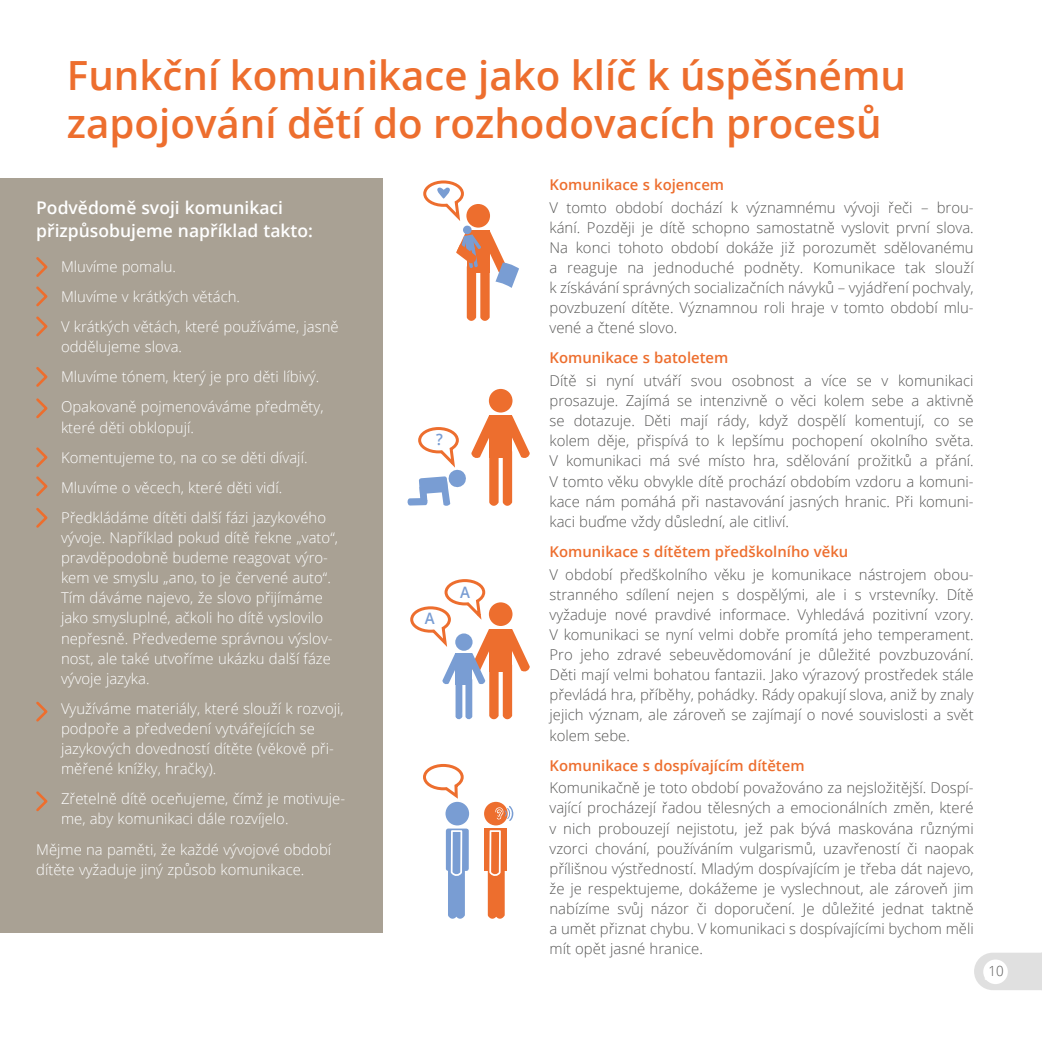
<style>
.page{position:relative;width:1042px;height:1042px;background:#fff}
.page>*{position:absolute;margin:0;border:0;box-sizing:border-box;transform-origin:0 0}
.t1{font:600 40.25px/47.2px "Open Sans";color:#ed6e2e}
.t2{font:600 17.5px/22.8px "Open Sans";color:#fff}
.t3{font:600 15.75px "Open Sans";color:#799dd3;scale:.95 1}
.t4{font:300 14.88px/20.1px "Open Sans";color:#575756;text-align:justify}
.t5{font:300 14.88px/20.1px "Open Sans";color:#fff}
.t6{font:600 14.88px "Open Sans";color:#ed6e2e}
.t7{font:300 14px "Open Sans";color:#575756;scale:.95 1}
.s1{font-weight:400;font-size:21px;color:#fff}
</style>
<div class="page">
<svg style="left:974px;top:952px;width:68px;height:38px;background:#e2e2e2"></svg>
<div style="left:983px;top:959px;width:25px;height:25px;background:#fff;border-radius:50%"></div>
<div style="left:0;top:179px;width:382px;height:754px;background:#a9a194"></div>
<svg style="left:36px;top:367px;width:12px;height:20px"></svg>
<svg style="left:36px;top:398px;width:12px;height:21px"></svg>
<svg style="left:36px;top:508px;width:12px;height:20px"></svg>
<svg style="left:36px;top:791px;width:12px;height:21px"></svg>
<svg style="left:36px;top:701px;width:12px;height:21px"></svg>
<svg style="left:36px;top:257px;width:12px;height:80px"></svg>
<svg style="left:36px;top:447px;width:12px;height:50px"></svg>
<div style="left:466px;top:204px;width:24px;height:24px;background:#ed6e2e;border-radius:50%"></div>
<div style="left:463px;top:225px;width:9px;height:9px;background:#799dd3;border-radius:4px"></div>
<svg style="left:423px;top:180px;width:41px;height:41px"></svg>
<svg style="left:456px;top:231px;width:63px;height:90px"></svg>
<div style="left:489px;top:389px;width:23px;height:23px;background:#ed6e2e;border-radius:50%"></div>
<svg style="left:407px;top:416px;width:123px;height:90px"></svg>
<svg style="left:410px;top:579px;width:120px;height:141px"></svg>
<svg style="left:423px;top:764px;width:41px;height:38px"></svg>
<div style="left:445px;top:802px;width:24px;height:23px;background:#799dd3;border-radius:50%"></div>
<div style="left:484px;top:802px;width:24px;height:23px;background:#ed6e2e;border-radius:50%"></div>
<div style="left:446px;top:828px;width:23px;height:43px;background:#799dd3;border-radius:2px"></div>
<div style="left:484px;top:828px;width:23px;height:43px;background:#ed6e2e"></div>
<svg style="left:448px;top:830px;width:17px;height:89px"></svg>
<svg style="left:488px;top:830px;width:17px;height:89px"></svg>
<svg style="left:495px;top:806px;width:18px;height:15px"></svg>
<h1 class="t1" style="left:67px;top:51px;width:840px">Funkční komunikace jako klíč k úspěšnému zapojování dětí do rozhodovacích procesů</h1>
<p class="t2" style="left:36px;top:196px;width:278px">Podvědomě svoji komunikaci přizpůsobujeme například takto:</p>
<p class="t5" style="left:61px;top:251px;width:279px;line-height:30.1px">Mluvíme pomalu.<br>Mluvíme v krátkých větách.<br>V krátkých větách, které používáme, jasně</p>
<p class="t5" style="left:61px;top:331px;width:264px;line-height:30.1px">oddělujeme slova.<br>Mluvíme tónem, který je pro děti líbivý.<br>Opakovaně pojmenováváme předměty,</p>
<p class="t5" style="left:61px;top:412px;width:266px;line-height:30.1px">které děti obklopují.<br>Komentujeme to, na co se děti dívají.<br>Mluvíme o věcech, které děti vidí.<br>Předkládáme dítěti další fázi jazykového</p>
<p class="t5" style="left:61px;top:527px;width:278px">vývoje. Například pokud dítě řekne „vato“, pravděpodobně budeme reagovat výro&shy;kem ve smyslu „ano, to je červené auto“.<br>Tím dáváme najevo, že slovo přijímáme jako smysluplné, ačkoli ho dítě vyslovilo nepřesně. Předvedeme správnou výslov&shy;nost, ale také utvoříme ukázku další fáze vývoje jazyka.</p>
<p class="t5" style="left:61px;top:698px;width:284px">Využíváme materiály, které slouží k rozvoji, podpoře a předvedení vytvářejících se jazykových dovedností dítěte (věkově při&shy;měřené knížky, hračky).</p>
<p class="t5" style="left:61px;top:788px;width:286px">Zřetelně dítě oceňujeme, čímž je motivuje&shy;me, aby komunikaci dále rozvíjelo.</p>
<p class="t5" style="left:36px;top:838px;width:296px">Mějme na paměti, že každé vývojové období dítěte vyžaduje jiný způsob komunikace.</p>
<p class="t3" style="left:436px;top:429px;width:9px">?</p>
<p class="t3" style="left:425px;top:608px;width:12px">A</p>
<p class="t3" style="left:460px;top:581px;width:12px">A</p>
<p class="t6" style="left:549px;top:174px;width:176px">Komunikace s kojencem</p>
<p class="t4" style="left:549px;top:197px;width:426px">V tomto období dochází k významnému vývoji řeči – brou&shy;kání. Později je dítě schopno samostatně vyslovit první slova.<br>Na konci tohoto období dokáže již porozumět sdělovanému a reaguje na jednoduché podněty. Komunikace tak slouží k získávání správných socializačních návyků – vyjádření pochvaly, povzbuzení dítěte. Významnou roli hraje v tomto období mlu&shy;vené a čtené slovo.</p>
<p class="t6" style="left:549px;top:348px;width:180px">Komunikace s batoletem</p>
<p class="t4" style="left:549px;top:370px;width:426px">Dítě si nyní utváří svou osobnost a více se v komunikaci prosazuje. Zajímá se intenzivně o věci kolem sebe a aktivně se dotazuje. Děti mají rády, když dospělí komentují, co se kolem děje, přispívá to k lepšímu pochopení okolního světa.<br>V komunikaci má své místo hra, sdělování prožitků a přání.<br>V tomto věku obvykle dítě prochází obdobím vzdoru a komuni&shy;kace nám pomáhá při nastavování jasných hranic. Při komuni&shy;kaci buďme vždy důslední, ale citliví.</p>
<p class="t6" style="left:549px;top:541px;width:300px">Komunikace s dítětem předškolního věku</p>
<p class="t4" style="left:549px;top:564px;width:426px">V období předškolního věku je komunikace nástrojem obou&shy;stranného sdílení nejen s dospělými, ale i s vrstevníky. Dítě vyžaduje nové pravdivé informace. Vyhledává pozitivní vzory.<br>V komunikaci se nyní velmi dobře promítá jeho temperament.<br>Pro jeho zdravé sebeuvědomování je důležité povzbuzování.<br>Děti mají velmi bohatou fantazii. Jako výrazový prostředek stále převládá hra, příběhy, pohádky. Rády opakují slova, aniž by znaly jejich význam, ale zároveň se zajímají o nové souvislosti a svět kolem sebe.</p>
<p class="t6" style="left:549px;top:755px;width:256px">Komunikace s dospívajícím dítětem</p>
<p class="t4" style="left:549px;top:777px;width:426px">Komunikačně je toto období považováno za nejsložitější. Dospí&shy;vající procházejí řadou tělesných a emocionálních změn, které v nich probouzejí nejistotu, jež pak bývá maskována různými vzorci chování, používáním vulgarismů, uzavřeností či naopak přílišnou výstředností. Mladým dospívajícím je třeba dát najevo, že je respektujeme, dokážeme je vyslechnout, ale zároveň jim nabízíme svůj názor či doporučení. Je důležité jednat taktně a umět přiznat chybu. V komunikaci s dospívajícími bychom měli mít opět jasné hranice.</p>
<p class="t7" style="left:984px;top:962px;width:22px"><span class="s1">3</span>1 0</p>
</div>
